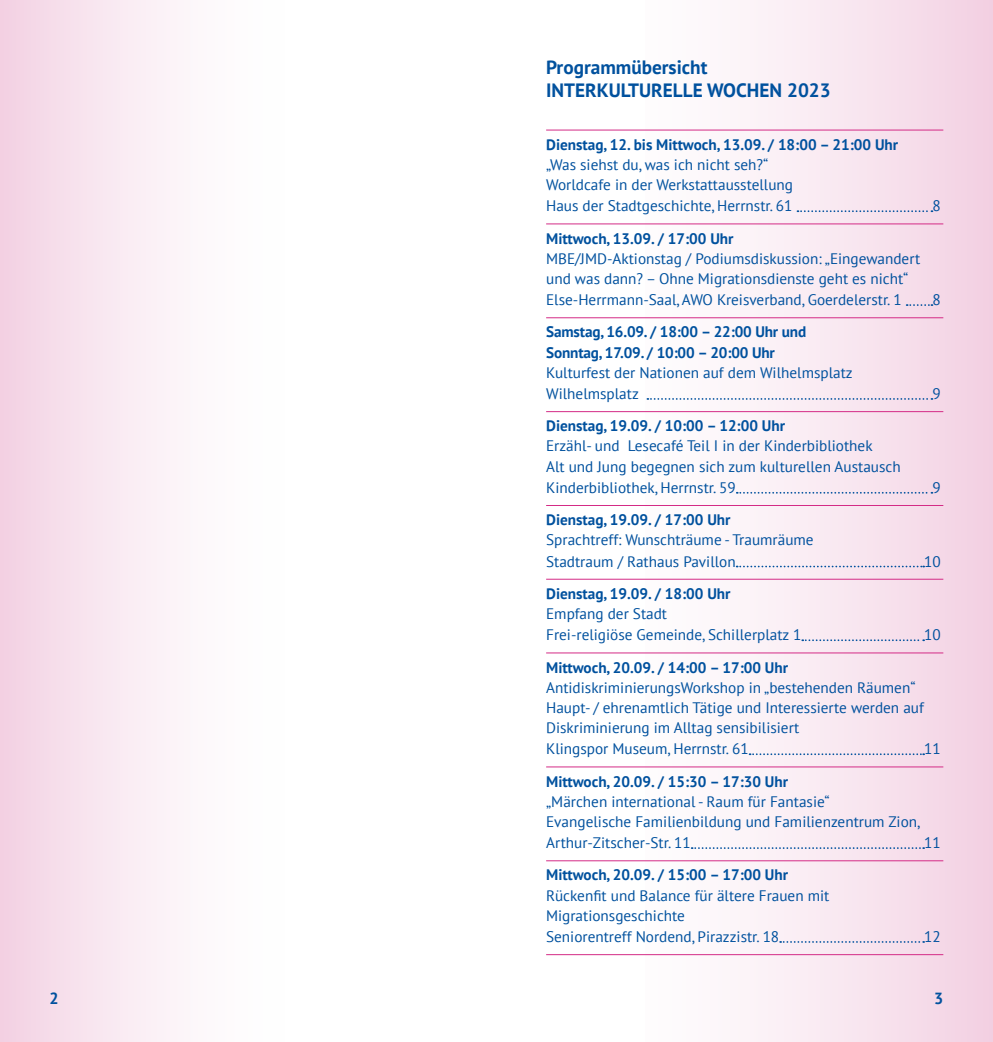
<style>
.page{position:relative;width:993px;height:1042px;background:#fff}
.page>*{position:absolute;margin:0;border:0;box-sizing:border-box;transform-origin:0 0}
.t1{font:700 19.25px/22.8px "PT Sans";color:#00519e}
.t2{font:700 16.1px "PT Sans";color:#00519e}
.t3{font:15.22px/20.7px "PT Sans";color:#00519e}
.t4{font:700 15.22px/20.1px "PT Sans";color:#00519e}
</style>
<div class="page">
<div style="left:645px;top:0;width:347px;height:1042px;background:linear-gradient(to right,#fff,#f3d2e4)"></div>
<div style="left:0;top:0;width:348px;height:1042px;background:linear-gradient(to right,#f4d8e7,#fff)"></div>
<hr style="left:546px;top:130px;width:397px;height:1px;background:#d42b86">
<svg style="left:797px;top:210px;width:135px;height:2px"></svg>
<hr style="left:546px;top:223px;width:397px;height:1px;background:#d42b86">
<svg style="left:906px;top:304px;width:26px;height:2px"></svg>
<hr style="left:546px;top:317px;width:397px;height:1px;background:#d42b86">
<svg style="left:647px;top:398px;width:285px;height:2px"></svg>
<hr style="left:546px;top:411px;width:397px;height:1px;background:#d42b86">
<svg style="left:736px;top:492px;width:196px;height:2px"></svg>
<hr style="left:546px;top:505px;width:397px;height:1px;background:#d42b86">
<svg style="left:736px;top:566px;width:187px;height:1px"></svg>
<hr style="left:546px;top:579px;width:397px;height:1px;background:#d42b86">
<svg style="left:802px;top:639px;width:121px;height:2px"></svg>
<hr style="left:546px;top:652px;width:397px;height:1px;background:#d42b86">
<svg style="left:749px;top:753px;width:174px;height:2px"></svg>
<hr style="left:546px;top:766px;width:397px;height:1px;background:#d42b86">
<svg style="left:691px;top:847px;width:232px;height:2px"></svg>
<hr style="left:546px;top:860px;width:397px;height:1px;background:#d42b86">
<svg style="left:779px;top:941px;width:144px;height:2px"></svg>
<hr style="left:546px;top:954px;width:397px;height:1px;background:#d42b86">
<p class="t1" style="left:546px;top:56px;width:286px">Programmübersicht<br>INTERKULTURELLE WOCHEN 2023</p>
<p class="t4" style="left:546px;top:134px;width:353px">Dienstag, 12. bis Mittwoch, 13.09. / 18:00 – 21:00 Uhr</p>
<p class="t3" style="left:546px;top:154px;width:248px">„Was siehst du, was ich nicht seh?“<br>Worldcafe in der Werkstattausstellung<br>Haus der Stadtgeschichte, Herrnstr. 61</p>
<p class="t4" style="left:546px;top:228px;width:189px">Mittwoch, 13.09. / 17:00 Uhr</p>
<p class="t3" style="left:546px;top:248px;width:375px">MBE/JMD-Aktionstag / Podiumsdiskussion: „Eingewandert und was dann? – Ohne Migrationsdienste geht es nicht“<br>Else-Herrmann-Saal, AWO Kreisverband, Goerdelerstr. 1</p>
<p class="t4" style="left:546px;top:322px;width:261px">Samstag, 16.09. / 18:00 – 22:00 Uhr und<br>Sonntag, 17.09. / 10:00 – 20:00 Uhr</p>
<p class="t3" style="left:546px;top:361px;width:308px;line-height:21.2px">Kulturfest der Nationen auf dem Wilhelmsplatz<br>Wilhelmsplatz</p>
<p class="t4" style="left:546px;top:415px;width:240px">Dienstag, 19.09. / 10:00 – 12:00 Uhr</p>
<p class="t3" style="left:546px;top:435px;width:356px">Erzähl- und Lesecafé Teil I in der Kinderbibliothek<br>Alt und Jung begegnen sich zum kulturellen Austausch<br>Kinderbibliothek, Herrnstr. 59</p>
<p class="t3" style="left:932px;top:195px;width:10px">8</p>
<p class="t3" style="left:932px;top:289px;width:10px">8</p>
<p class="t3" style="left:932px;top:383px;width:10px">9</p>
<p class="t3" style="left:932px;top:477px;width:10px">9</p>
<p class="t4" style="left:546px;top:509px;width:186px">Dienstag, 19.09. / 17:00 Uhr</p>
<p class="t3" style="left:546px;top:529px;width:269px;line-height:21.2px">Sprachtreff: Wunschträume - Traumräume<br>Stadtraum / Rathaus Pavillon</p>
<p class="t4" style="left:546px;top:583px;width:186px">Dienstag, 19.09. / 18:00 Uhr</p>
<p class="t3" style="left:546px;top:603px;width:257px;line-height:21.2px">Empfang der Stadt<br>Frei-religiöse Gemeinde, Schillerplatz 1</p>
<p class="t3" style="left:923px;top:550px;width:18px">10</p>
<p class="t3" style="left:923px;top:624px;width:18px">10</p>
<p class="t4" style="left:546px;top:657px;width:243px">Mittwoch, 20.09. / 14:00 – 17:00 Uhr</p>
<p class="t3" style="left:546px;top:677px;width:379px">AntidiskriminierungsWorkshop in „bestehenden Räumen“ Haupt- / ehrenamtlich Tätige und Interessierte werden auf Diskriminierung im Alltag sensibilisiert<br>Klingspor Museum, Herrnstr. 61</p>
<p class="t3" style="left:923px;top:738px;width:18px">11</p>
<p class="t4" style="left:546px;top:771px;width:243px">Mittwoch, 20.09. / 15:30 – 17:30 Uhr</p>
<p class="t3" style="left:546px;top:791px;width:375px">„Märchen international - Raum für Fantasie“<br>Evangelische Familienbildung und Familienzentrum Zion,<br>Arthur-Zitscher-Str. 11</p>
<p class="t3" style="left:923px;top:832px;width:18px">11</p>
<p class="t4" style="left:546px;top:865px;width:243px">Mittwoch, 20.09. / 15:00 – 17:00 Uhr</p>
<p class="t3" style="left:546px;top:884px;width:285px">Rückenfit und Balance für ältere Frauen mit<br>Migrationsgeschichte<br>Seniorentreff Nordend, Pirazzistr. 18</p>
<p class="t3" style="left:923px;top:926px;width:18px">12</p>
<p class="t2" style="left:50px;top:988px;width:11px">2</p>
<p class="t2" style="left:933px;top:988px;width:11px">3</p>
</div>
